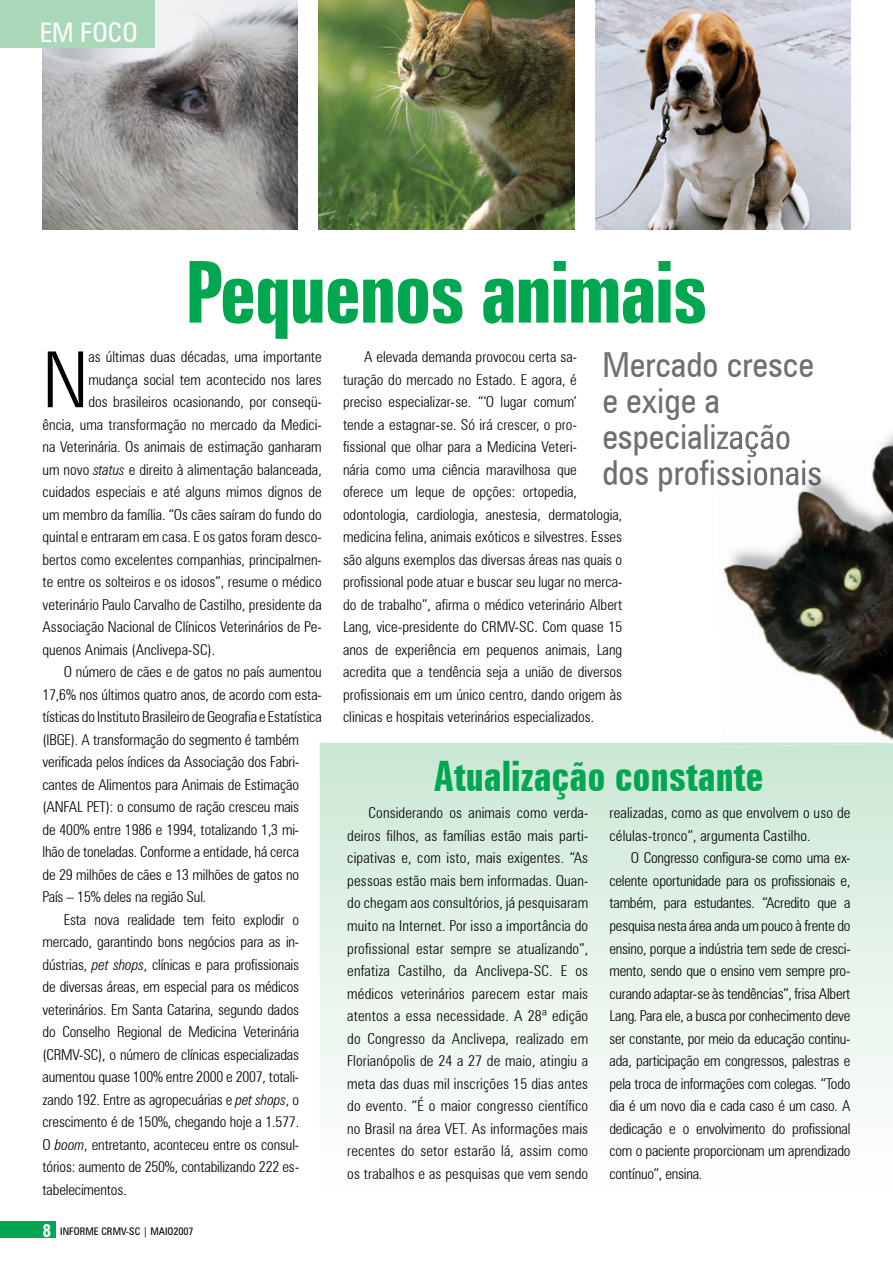
<style>
.page{position:relative;width:893px;height:1263px;background:#fff}
.page>*{position:absolute;margin:0;border:0;box-sizing:border-box;transform-origin:0 0}
.t1{font:700 extra-condensed 85.5px "Zurich BT";letter-spacing:-.02em;color:#00a650}
.t2{font:300 condensed 77.4px "Zurich BT";color:#000}
.t3{font:700 extra-condensed 42px "Zurich BT";color:#00a650}
.t4{font:condensed 34.5px/36px "Zurich BT";color:#6d6f71}
.t5{font:condensed 27px "Zurich BT";color:#fff}
.t6{font:300 condensed 15px/22.5px "Zurich BT";color:#000}
.t7{font:condensed 10.5px "Zurich BT";color:#000}
.s1{font-style:italic}
.s2{font-weight:700;font-size:18px;color:#fff}
</style>
<div class="page">
<div style="left:0;top:1222px;width:56px;height:16px;background:#00a650"></div>
<img style="left:43px;top:0;width:255px;height:230px">
<svg style="left:320px;top:743px;width:573px;height:349px"></svg>
<img style="left:727px;top:426px;width:63px;height:15px">
<img style="left:716px;top:566px;width:177px;height:177px">
<img style="left:721px;top:743px;width:172px;height:4px">
<svg style="left:717px;top:444px;width:10px;height:5px"></svg>
<img style="left:717px;top:467px;width:10px;height:19px">
<img style="left:727px;top:441px;width:166px;height:297px">
<img style="left:727px;top:443px;width:64px;height:14px">
<img style="left:727px;top:460px;width:94px;height:32px">
<img style="left:319px;top:0;width:255px;height:230px">
<img style="left:595px;top:0;width:255px;height:230px">
<div style="left:0;top:0;width:155px;height:48px;background:#a8d8b7"></div>
<h3 class="t5" style="left:40px;top:16px;width:100px">EM FOCO</h3>
<h1 class="t1" style="left:185px;top:244px;width:524px">Pequenos animais</h1>
<h2 class="t2" style="left:43px;top:333px;width:47px">N</h2>
<p class="t6" style="left:88px;top:345px;width:235px">as últimas duas décadas, uma importante</p>
<p class="t6" style="left:88px;top:368px;width:235px">mudança social tem acontecido nos lares</p>
<p class="t6" style="left:88px;top:390px;width:235px">dos brasileiros ocasionando, por conseqü-</p>
<p class="t6" style="left:43px;top:413px;width:281px">ência, uma transformação no mercado da Medici-</p>
<p class="t6" style="left:43px;top:435px;width:281px">na Veterinária. Os animais de estimação ganharam</p>
<p class="t6" style="left:43px;top:458px;width:281px">um novo <span class="s1">status</span> e direito à alimentação balanceada,</p>
<p class="t6" style="left:43px;top:480px;width:281px">cuidados especiais e até alguns mimos dignos de</p>
<p class="t6" style="left:43px;top:503px;width:281px">um membro da família. “Os cães saíram do fundo do</p>
<p class="t6" style="left:43px;top:525px;width:281px">quintal e entraram em casa. E os gatos foram desco-</p>
<p class="t6" style="left:43px;top:548px;width:281px">bertos como excelentes companhias, principalmen-</p>
<p class="t6" style="left:43px;top:570px;width:281px">te entre os solteiros e os idosos”, resume o médico</p>
<p class="t6" style="left:43px;top:593px;width:281px">veterinário Paulo Carvalho de Castilho, presidente da</p>
<p class="t6" style="left:43px;top:615px;width:281px">Associação Nacional de Clínicos Veterinários de Pe-</p>
<p class="t6" style="left:43px;top:638px;width:174px">quenos Animais (Anclivepa-SC).</p>
<p class="t6" style="left:64px;top:660px;width:260px">O número de cães e de gatos no país aumentou</p>
<p class="t6" style="left:43px;top:683px;width:281px">17,6% nos últimos quatro anos, de acordo com esta-</p>
<p class="t6" style="left:43px;top:705px;width:281px">tísticas do Instituto Brasileiro de Geografia e Estatística</p>
<p class="t6" style="left:43px;top:728px;width:258px">(IBGE). A transformação do segmento é também</p>
<p class="t6" style="left:43px;top:750px;width:258px">verificada pelos índices da Associação dos Fabri-</p>
<p class="t6" style="left:43px;top:773px;width:258px">cantes de Alimentos para Animais de Estimação</p>
<p class="t6" style="left:43px;top:795px;width:258px">(ANFAL PET): o consumo de ração cresceu mais</p>
<p class="t6" style="left:43px;top:818px;width:258px">de 400% entre 1986 e 1994, totalizando 1,3 mi-</p>
<p class="t6" style="left:43px;top:840px;width:258px">lhão de toneladas. Conforme a entidade, há cerca</p>
<p class="t6" style="left:43px;top:863px;width:258px">de 29 milhões de cães e 13 milhões de gatos no</p>
<p class="t6" style="left:43px;top:885px;width:165px">País – 15% deles na região Sul.</p>
<p class="t6" style="left:64px;top:908px;width:237px">Esta nova realidade tem feito explodir o</p>
<p class="t6" style="left:43px;top:930px;width:258px">mercado, garantindo bons negócios para as in-</p>
<p class="t6" style="left:43px;top:953px;width:258px">dústrias, <span class="s1">pet shops</span>, clínicas e para profissionais</p>
<p class="t6" style="left:43px;top:975px;width:258px">de diversas áreas, em especial para os médicos</p>
<p class="t6" style="left:43px;top:998px;width:258px">veterinários. Em Santa Catarina, segundo dados</p>
<p class="t6" style="left:43px;top:1020px;width:258px">do Conselho Regional de Medicina Veterinária</p>
<p class="t6" style="left:43px;top:1043px;width:258px">(CRMV-SC), o número de clínicas especializadas</p>
<p class="t6" style="left:43px;top:1065px;width:258px">aumentou quase 100% entre 2000 e 2007, totali-</p>
<p class="t6" style="left:43px;top:1088px;width:258px">zando 192. Entre as agropecuárias e <span class="s1">pet shops</span>, o</p>
<p class="t6" style="left:43px;top:1110px;width:258px">crescimento é de 150%, chegando hoje a 1.577.</p>
<p class="t6" style="left:43px;top:1133px;width:258px">O <span class="s1">boom</span>, entretanto, aconteceu entre os consul-</p>
<p class="t6" style="left:43px;top:1155px;width:258px">tórios: aumento de 250%, contabilizando 222 es-</p>
<p class="t6" style="left:43px;top:1178px;width:86px">tabelecimentos.</p>
<p class="t7" style="left:43px;top:1224px;width:153px"><span class="s2">8</span> INFORME CRMV-SC | MAIO2007</p>
<p class="t6" style="left:343px;top:345px;width:281px;text-indent:21px">A elevada demanda provocou certa sa-<br>turação do mercado no Estado. E agora, é<br>preciso especializar-se. “‘O lugar comum’<br>tende a estagnar-se. Só irá crescer, o pro&shy;fissional que olhar para a Medicina Veteri-<br>nária como uma ciência maravilhosa que<br>oferece um leque de opções: ortopedia, odontologia, cardiologia, anestesia, dermatologia, medicina felina, animais exóticos e silvestres. Esses são alguns exemplos das diversas áreas nas quais o profissional pode atuar e buscar seu lugar no merca&shy;do de trabalho”, afirma o médico veterinário Albert Lang, vice-presidente do CRMV-SC. Com quase 15 anos de experiência em pequenos animais, Lang acredita que a tendência seja a união de diversos profissionais em um único centro, dando origem às clinicas e hospitais veterinários especializados.</p>
<h3 class="t4" style="left:602px;top:346px;width:221px">Mercado cresce e exige a especialização dos profissionais</h3>
<h3 class="t3" style="left:434px;top:752px;width:331px">Atualização constante</h3>
<p class="t6" style="left:347px;top:802px;width:242px;text-align:justify;text-indent:21px">Considerando os animais como verda&shy;deiros filhos, as famílias estão mais parti&shy;cipativas e, com isto, mais exigentes. “As pessoas estão mais bem informadas. Quan&shy;do chegam aos consultórios, já pesquisaram muito na Internet. Por isso a importância do profissional estar sempre se atualizando”, enfatiza Castilho, da Anclivepa-SC. E os médicos veterinários parecem estar mais atentos a essa necessidade. A 28ª edição do Congresso da Anclivepa, realizado em Florianópolis de 24 a 27 de maio, atingiu a meta das duas mil inscrições 15 dias antes do evento. “É o maior congresso científico no Brasil na área VET. As informações mais recentes do setor estarão lá, assim como os trabalhos e as pesquisas que vem sendo</p>
<p class="t6" style="left:609px;top:802px;width:242px">realizadas, como as que envolvem o uso de células-tronco”, argumenta Castilho.</p>
<p class="t6" style="left:609px;top:847px;width:243px;text-align:justify;text-indent:21px">O Congresso configura-se como uma ex&shy;celente oportunidade para os profissionais e, também, para estudantes. “Acredito que a pesquisa nesta área anda um pouco à frente do ensino, porque a indústria tem sede de cresci&shy;mento, sendo que o ensino vem sempre pro&shy;curando adaptar-se às tendências”, frisa Albert Lang. Para ele, a busca por conhecimento deve ser constante, por meio da educação continu&shy;ada, participação em congressos, palestras e pela troca de informações com colegas. “Todo dia é um novo dia e cada caso é um caso. A dedicação e o envolvimento do profissional com o paciente proporcionam um aprendizado contínuo”, ensina.</p>
</div>
